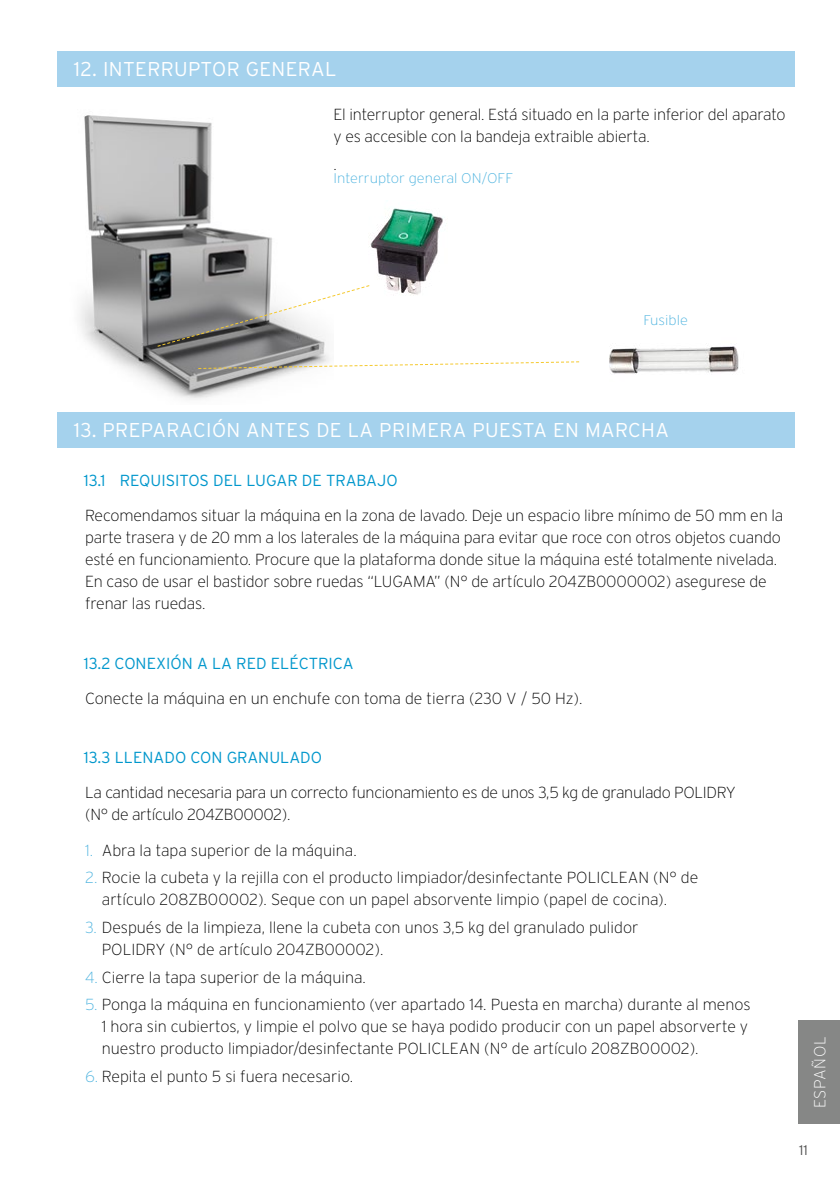
<style>
.page{position:relative;width:840px;height:1191px;background:#fff}
.page>*{position:absolute;margin:0;border:0;box-sizing:border-box;transform-origin:0 0}
.t1{font:300 20px "Interstate";letter-spacing:.02em;color:#fff}
.t2{font:200 16px/22px "Interstate";letter-spacing:-.01em;color:#000}
.t3{font:300 16px "Interstate";color:#0097cc}
.t4{font:200 16px "Interstate";letter-spacing:.04em;color:#fff}
.t5{font:200 14px "Interstate";color:#4db3df;scale:1.05 1}
.t6{font:300 14px "Interstate";color:#565655}
.s1{color:#4db3df}
</style>
<div class="page">
<div style="left:798px;top:1020px;width:41px;height:104px;background:#868786"></div>
<div style="left:57px;top:412px;width:737px;height:36px;background:#a5d2ed"></div>
<div style="left:57px;top:51px;width:737px;height:36px;background:#a5d2ed"></div>
<img style="left:80px;top:115px;width:250px;height:285px">
<img style="left:369px;top:208px;width:74px;height:87px">
<svg style="left:156px;top:284px;width:214px;height:63px"></svg>
<svg style="left:197px;top:361px;width:383px;height:8px"></svg>
<img style="left:609px;top:346px;width:130px;height:28px">
<p class="t1" style="left:74px;top:56px;width:264px">12. INTERRUPTOR GENERAL</p>
<p class="t2" style="left:333px;top:103px;width:453px">El interruptor general. Está situado en la parte inferior del aparato y es accesible con la bandeja extraible abierta.</p>
<p class="t2" style="left:333px;top:153px;width:5px">.</p>
<p class="t5" style="left:333px;top:169px;width:172px">Interruptor general ON/OFF</p>
<p class="t5" style="left:643px;top:312px;width:44px">Fusible</p>
<p class="t1" style="left:74px;top:418px;width:596px">13. PREPARACIÓN ANTES DE LA PRIMERA PUESTA EN MARCHA</p>
<p class="t3" style="left:84px;top:471px;width:315px">13.1 REQUISITOS DEL LUGAR DE TRABAJO</p>
<p class="t2" style="left:85px;top:504px;width:699px">Recomendamos situar la máquina en la zona de lavado. Deje un espacio libre mínimo de 50 mm en la parte trasera y de 20 mm a los laterales de la máquina para evitar que roce con otros objetos cuando esté en funcionamiento. Procure que la plataforma donde situe la máquina esté totalmente nivelada.<br>En caso de usar el bastidor sobre ruedas “LUGAMA” (N° de artículo 204ZB0000002) asegurese de frenar las ruedas.</p>
<p class="t3" style="left:84px;top:653px;width:271px">13.2 CONEXIÓN A LA RED ELÉCTRICA</p>
<p class="t2" style="left:85px;top:686px;width:498px">Conecte la máquina en un enchufe con toma de tierra (230 V / 50 Hz).</p>
<p class="t3" style="left:84px;top:748px;width:240px">13.3 LLENADO CON GRANULADO</p>
<p class="t2" style="left:85px;top:781px;width:652px">La cantidad necesaria para un correcto funcionamiento es de unos 3,5 kg de granulado POLIDRY (N° de artículo 204ZB00002).</p>
<p class="t2" style="left:85px;top:838px;width:273px"><span class="s1">1.</span> Abra la tapa superior de la máquina.</p>
<p class="t2" style="left:102px;top:866px;width:597px;text-indent:-17px"><span class="s1">2.</span> Rocie la cubeta y la rejilla con el producto limpiador/desinfectante POLICLEAN (N° de artículo 208ZB00002). Seque con un papel absorvente limpio (papel de cocina).</p>
<p class="t2" style="left:102px;top:916px;width:538px;text-indent:-17px"><span class="s1">3.</span> Después de la limpieza, llene la cubeta con unos 3,5 kg del granulado pulidor<br>POLIDRY (N° de artículo 204ZB00002).</p>
<p class="t2" style="left:85px;top:965px;width:282px"><span class="s1">4.</span> Cierre la tapa superior de la máquina.</p>
<p class="t2" style="left:102px;top:993px;width:650px;text-indent:-17px"><span class="s1">5.</span> Ponga la máquina en funcionamiento (ver apartado 14. Puesta en marcha) durante al menos<br>1 hora sin cubiertos, y limpie el polvo que se haya podido producir con un papel absorverte y nuestro producto limpiador/desinfectante POLICLEAN (N° de artículo 208ZB00002).</p>
<p class="t2" style="left:85px;top:1065px;width:269px"><span class="s1">6.</span> Repita el punto 5 si fuera necesario.</p>
<p class="t4" style="left:809px;top:1108px;width:73px;rotate:-90deg">ESPAÑOL</p>
<p class="t6" style="left:798px;top:1141px;width:10px">11</p>
</div>
